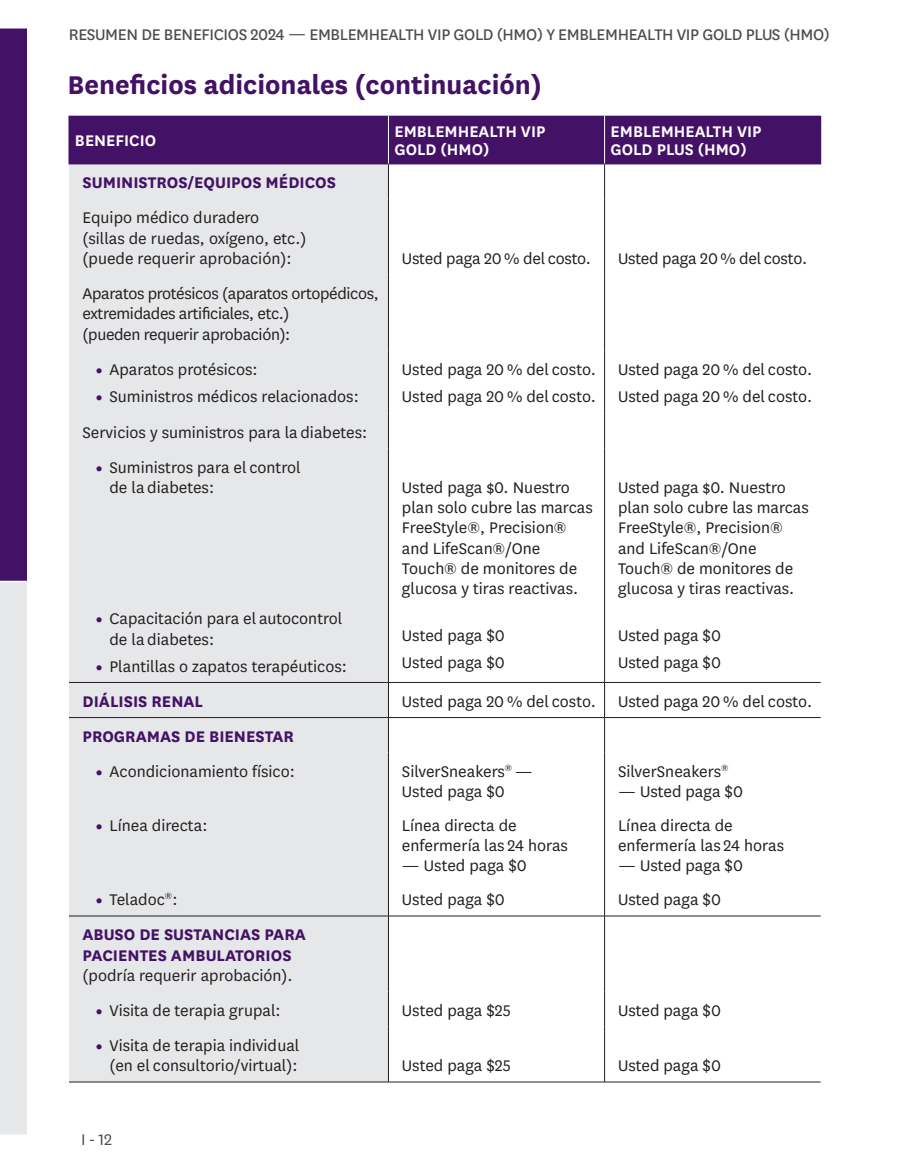
<style>
.page{position:relative;width:905px;height:1175px;background:#fff}
.page>*{position:absolute;margin:0;border:0;box-sizing:border-box;transform-origin:0 0}
.t1{font:700 30px "National";color:#431266}
.t2{font:18px/20.2px "National";color:#231f20}
.t3{font:700 18px/20.2px "National";color:#431266}
.t4{font:18px/20.2px "National";letter-spacing:-.02em;color:#231f20}
.t5{font:18px "National";letter-spacing:-.02em;color:#4b4c4d}
.t6{font:600 18px/18px "National";color:#fff}
.t7{font:18px "National";color:#4b4c4d}
.s1{font-weight:900;font-size:15px;color:#431266}
.s2{font-weight:400;color:#231f20}
</style>
<div class="page">
<div style="left:0;top:28px;width:27px;height:553px;background:#431266"></div>
<div style="left:0;top:581px;width:27px;height:554px;background:#e6e7e9"></div>
<hr style="left:0;top:580px;width:27px;height:2px;background:#fff">
<hr style="left:0;top:1134px;width:27px;height:2px;background:#fff">
<div style="left:69px;top:115px;width:319px;height:49px;background:#431266"></div>
<div style="left:388px;top:115px;width:216px;height:49px;background:#431266"></div>
<div style="left:604px;top:115px;width:216px;height:49px;background:#431266"></div>
<div style="left:69px;top:164px;width:319px;height:35px;background:#e6e7e9"></div>
<div style="left:69px;top:199px;width:319px;height:76px;background:#e6e7e9"></div>
<div style="left:69px;top:275px;width:319px;height:75px;background:#e6e7e9"></div>
<div style="left:69px;top:350px;width:319px;height:63px;background:#e6e7e9"></div>
<div style="left:69px;top:413px;width:319px;height:35px;background:#e6e7e9"></div>
<div style="left:69px;top:448px;width:319px;height:234px;background:#e6e7e9"></div>
<div style="left:69px;top:682px;width:319px;height:35px;background:#e6e7e9"></div>
<div style="left:69px;top:717px;width:319px;height:35px;background:#e6e7e9"></div>
<div style="left:69px;top:752px;width:319px;height:164px;background:#e6e7e9"></div>
<div style="left:69px;top:916px;width:319px;height:75px;background:#e6e7e9"></div>
<div style="left:69px;top:991px;width:319px;height:35px;background:#e6e7e9"></div>
<div style="left:69px;top:1026px;width:319px;height:56px;background:#e6e7e9"></div>
<hr style="left:820px;top:115px;width:1px;height:48px;background:#431266">
<hr style="left:604px;top:163px;width:217px;height:1px;background:#431266">
<hr style="left:388px;top:164px;width:1px;height:35px;background:#231f20">
<hr style="left:604px;top:164px;width:1px;height:35px;background:#231f20">
<hr style="left:388px;top:199px;width:1px;height:76px;background:#231f20">
<hr style="left:604px;top:199px;width:1px;height:76px;background:#231f20">
<hr style="left:388px;top:275px;width:1px;height:75px;background:#231f20">
<hr style="left:604px;top:275px;width:1px;height:75px;background:#231f20">
<hr style="left:388px;top:350px;width:1px;height:63px;background:#231f20">
<hr style="left:604px;top:350px;width:1px;height:63px;background:#231f20">
<hr style="left:388px;top:413px;width:1px;height:35px;background:#231f20">
<hr style="left:604px;top:413px;width:1px;height:35px;background:#231f20">
<hr style="left:388px;top:448px;width:1px;height:234px;background:#231f20">
<hr style="left:604px;top:448px;width:1px;height:234px;background:#231f20">
<hr style="left:388px;top:682px;width:1px;height:35px;background:#231f20">
<hr style="left:604px;top:682px;width:1px;height:35px;background:#231f20">
<hr style="left:388px;top:717px;width:1px;height:35px;background:#231f20">
<hr style="left:604px;top:717px;width:1px;height:35px;background:#231f20">
<hr style="left:388px;top:752px;width:1px;height:163px;background:#231f20">
<hr style="left:604px;top:752px;width:1px;height:163px;background:#231f20">
<hr style="left:388px;top:916px;width:1px;height:75px;background:#231f20">
<hr style="left:604px;top:916px;width:1px;height:75px;background:#231f20">
<hr style="left:388px;top:991px;width:1px;height:35px;background:#231f20">
<hr style="left:604px;top:991px;width:1px;height:35px;background:#231f20">
<hr style="left:388px;top:1026px;width:1px;height:55px;background:#231f20">
<hr style="left:604px;top:1026px;width:1px;height:55px;background:#231f20">
<hr style="left:69px;top:1081px;width:319px;height:1px;background:#231f20">
<hr style="left:388px;top:1081px;width:216px;height:1px;background:#231f20">
<hr style="left:604px;top:1081px;width:216px;height:1px;background:#231f20">
<hr style="left:69px;top:682px;width:319px;height:1px;background:#231f20">
<hr style="left:388px;top:682px;width:216px;height:1px;background:#231f20">
<hr style="left:604px;top:682px;width:216px;height:1px;background:#231f20">
<hr style="left:69px;top:717px;width:319px;height:1px;background:#231f20">
<hr style="left:388px;top:717px;width:216px;height:1px;background:#231f20">
<hr style="left:604px;top:717px;width:216px;height:1px;background:#231f20">
<hr style="left:69px;top:915px;width:319px;height:1px;background:#231f20">
<hr style="left:388px;top:915px;width:216px;height:1px;background:#231f20">
<hr style="left:604px;top:915px;width:216px;height:1px;background:#231f20">
<hr style="left:69px;top:115px;width:319px;height:1px;background:#fff">
<hr style="left:388px;top:115px;width:216px;height:1px;background:#fff">
<hr style="left:388px;top:115px;width:1px;height:48px;background:#fff">
<hr style="left:604px;top:115px;width:217px;height:1px;background:#fff">
<hr style="left:604px;top:115px;width:1px;height:48px;background:#fff">
<p class="t5" style="left:69px;top:23px;width:762px">RESUMEN DE BENEFICIOS 2024 — EMBLEMHEALTH VIP GOLD (HMO) Y EMBLEMHEALTH VIP GOLD PLUS (HMO)</p>
<h1 class="t1" style="left:68px;top:64px;width:476px">Beneficios adicionales (continuación)</h1>
<p class="t6" style="left:75px;top:131px;width:83px">BENEFICIO</p>
<p class="t6" style="left:394px;top:122px;width:152px">EMBLEMHEALTH VIP<br>GOLD (HMO)</p>
<p class="t6" style="left:610px;top:122px;width:152px">EMBLEMHEALTH VIP<br>GOLD PLUS (HMO)</p>
<p class="t3" style="left:82px;top:171px;width:255px">SUMINISTROS/EQUIPOS MÉDICOS</p>
<p class="t2" style="left:82px;top:207px;width:225px">Equipo médico duradero<br>(sillas de ruedas, oxígeno, etc.) (puede requerir aprobación):</p>
<p class="t4" style="left:82px;top:283px;width:298px">Aparatos protésicos (aparatos ortopédicos, extremidades artificiales, etc.)<br>(pueden requerir aprobación):</p>
<p class="t2" style="left:96px;top:359px;width:163px"><span class="s1">•</span> Aparatos protésicos:</p>
<p class="t2" style="left:96px;top:386px;width:264px"><span class="s1">•</span> Suministros médicos relacionados:</p>
<p class="t2" style="left:82px;top:421px;width:286px">Servicios y suministros para la diabetes:</p>
<p class="t2" style="left:109px;top:456px;width:193px;text-indent:-14px"><span class="s1">•</span> Suministros para el control de la diabetes:</p>
<p class="t2" style="left:402px;top:247px;width:190px">Usted paga 20 % del costo.</p>
<p class="t2" style="left:618px;top:247px;width:190px">Usted paga 20 % del costo.</p>
<p class="t2" style="left:402px;top:359px;width:195px">Usted paga 20 % del costo.</p>
<p class="t2" style="left:402px;top:386px;width:195px">Usted paga 20 % del costo.</p>
<p class="t2" style="left:618px;top:359px;width:195px">Usted paga 20 % del costo.</p>
<p class="t2" style="left:618px;top:386px;width:195px">Usted paga 20 % del costo.</p>
<p class="t2" style="left:402px;top:476px;width:192px">Usted paga $0. Nuestro plan solo cubre las marcas<br>FreeStyle®, Precision® and LifeScan®/One<br>Touch® de monitores de glucosa y tiras reactivas.</p>
<p class="t2" style="left:402px;top:625px;width:104px">Usted paga $0</p>
<p class="t2" style="left:402px;top:652px;width:104px">Usted paga $0</p>
<p class="t2" style="left:618px;top:476px;width:192px">Usted paga $0. Nuestro plan solo cubre las marcas<br>FreeStyle®, Precision® and LifeScan®/One<br>Touch® de monitores de glucosa y tiras reactivas.</p>
<p class="t2" style="left:618px;top:625px;width:104px">Usted paga $0</p>
<p class="t2" style="left:618px;top:652px;width:104px">Usted paga $0</p>
<p class="t2" style="left:109px;top:608px;width:234px;text-indent:-14px"><span class="s1">•</span> Capacitación para el autocontrol de la diabetes:</p>
<p class="t2" style="left:96px;top:655px;width:252px"><span class="s1">•</span> Plantillas o zapatos terapéuticos:</p>
<p class="t3" style="left:82px;top:690px;width:122px">DIÁLISIS RENAL</p>
<p class="t2" style="left:402px;top:690px;width:195px">Usted paga 20 % del costo.</p>
<p class="t2" style="left:618px;top:690px;width:195px">Usted paga 20 % del costo.</p>
<p class="t3" style="left:82px;top:725px;width:213px">PROGRAMAS DE BIENESTAR</p>
<p class="t2" style="left:96px;top:760px;width:200px"><span class="s1">•</span> Acondicionamiento físico:</p>
<p class="t2" style="left:402px;top:760px;width:132px">SilverSneakers<sup>®</sup> —<br>Usted paga $0</p>
<p class="t2" style="left:402px;top:814px;width:167px">Línea directa de enfermería las 24 horas</p>
<p class="t2" style="left:402px;top:855px;width:126px">— Usted paga $0</p>
<p class="t2" style="left:402px;top:888px;width:104px">Usted paga $0</p>
<p class="t2" style="left:618px;top:760px;width:112px">SilverSneakers<sup>®</sup></p>
<p class="t2" style="left:618px;top:780px;width:126px">— Usted paga $0</p>
<p class="t2" style="left:618px;top:814px;width:167px">Línea directa de enfermería las 24 horas</p>
<p class="t2" style="left:618px;top:855px;width:126px">— Usted paga $0</p>
<p class="t2" style="left:618px;top:888px;width:104px">Usted paga $0</p>
<p class="t2" style="left:96px;top:814px;width:113px"><span class="s1">•</span> Línea directa:</p>
<p class="t2" style="left:96px;top:888px;width:83px"><span class="s1">•</span> Teladoc<sup>®</sup>:</p>
<p class="t3" style="left:82px;top:923px;width:225px">ABUSO DE SUSTANCIAS PARA<br>PACIENTES AMBULATORIOS <span class="s2">(podría requerir aprobación).</span></p>
<p class="t2" style="left:96px;top:999px;width:186px"><span class="s1">•</span> Visita de terapia grupal:</p>
<p class="t2" style="left:96px;top:1034px;width:205px;text-align:right"><span class="s1">•</span> Visita de terapia individual (en el consultorio/virtual):</p>
<p class="t7" style="left:81px;top:1127px;width:32px">I - 12</p>
<p class="t2" style="left:402px;top:999px;width:110px">Usted paga $25</p>
<p class="t2" style="left:402px;top:1054px;width:110px">Usted paga $25</p>
<p class="t2" style="left:618px;top:999px;width:104px">Usted paga $0</p>
<p class="t2" style="left:618px;top:1054px;width:104px">Usted paga $0</p>
</div>
